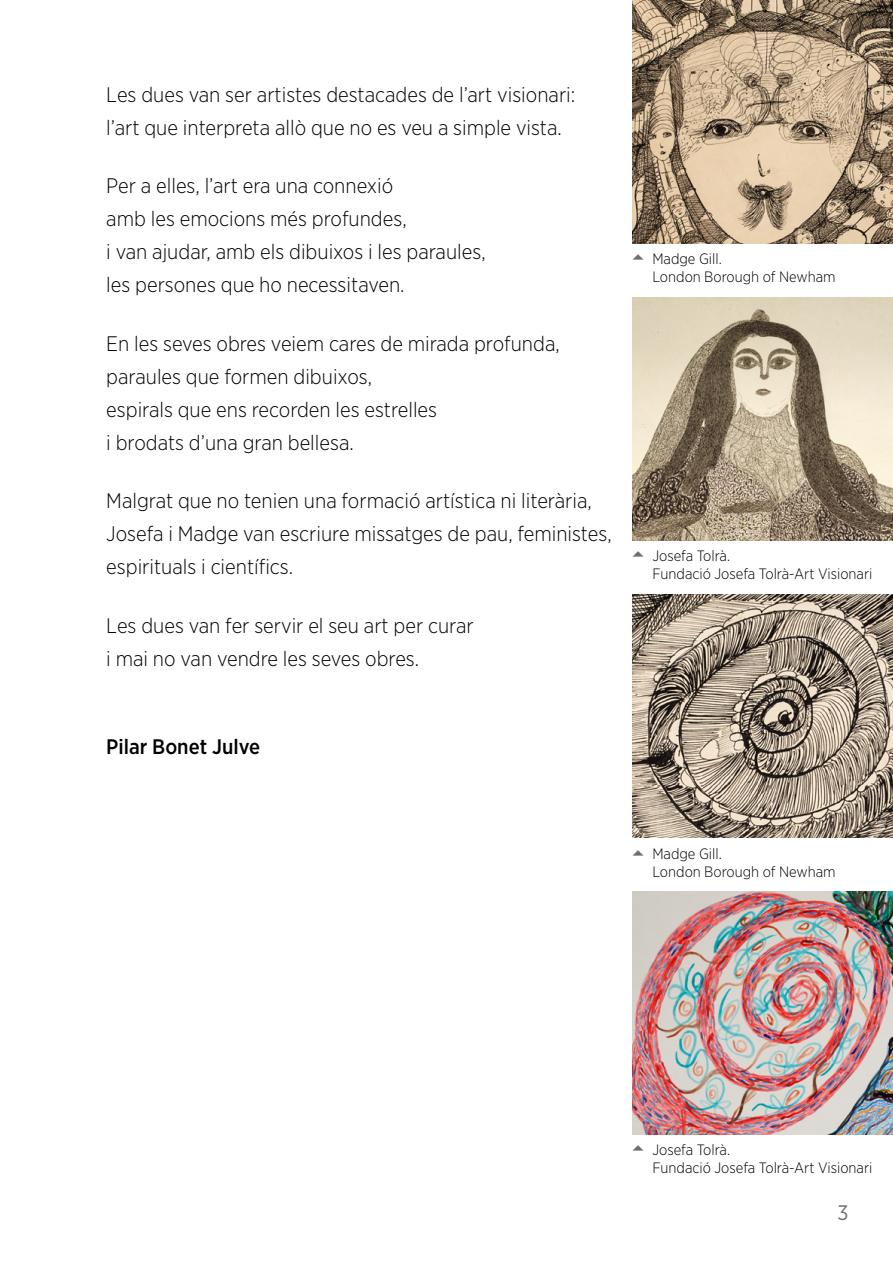
<style>
.page{position:relative;width:893px;height:1263px;background:#fff}
.page>*{position:absolute;margin:0;border:0;box-sizing:border-box;transform-origin:0 0}
.t1{font:300 21px/33px "Gotham Narrow";color:#000}
.t2{font:500 21px "Gotham Narrow";color:#000}
.t3{font:21px "Gotham Narrow";color:#706f6f}
.t4{font:300 15px/18px "Gotham Narrow";color:#000}
</style>
<div class="page">
<img style="left:632px;top:0;width:261px;height:243px">
<img style="left:632px;top:297px;width:261px;height:243px">
<img style="left:632px;top:594px;width:261px;height:243px">
<img style="left:632px;top:891px;width:261px;height:243px">
<p class="t1" style="left:106px;top:77px;width:471px">Les dues van ser artistes destacades de l’art visionari: l’art que interpreta allò que no es veu a simple vista.</p>
<p class="t1" style="left:106px;top:169px;width:381px">Per a elles, l’art era una connexió<br>amb les emocions més profundes,<br>i van ajudar, amb els dibuixos i les paraules, les persones que ho necessitaven.</p>
<p class="t1" style="left:106px;top:326px;width:455px">En les seves obres veiem cares de mirada profunda, paraules que formen dibuixos,<br>espirals que ens recorden les estrelles<br>i brodats d’una gran bellesa.</p>
<p class="t1" style="left:106px;top:484px;width:507px">Malgrat que no tenien una formació artística ni literària,<br>Josefa i Madge van escriure missatges de pau, feministes, espirituals i científics.</p>
<p class="t1" style="left:106px;top:608px;width:369px">Les dues van fer servir el seu art per curar i mai no van vendre les seves obres.</p>
<p class="t2" style="left:106px;top:734px;width:155px">Pilar Bonet Julve</p>
<p class="t4" style="left:652px;top:249px;width:185px">Madge Gill.<br>London Borough of Newham</p>
<p class="t4" style="left:652px;top:546px;width:222px">Josefa Tolrà.<br>Fundació Josefa Tolrà-Art Visionari</p>
<p class="t4" style="left:652px;top:845px;width:185px">Madge Gill.<br>London Borough of Newham</p>
<p class="t4" style="left:652px;top:1140px;width:222px">Josefa Tolrà.<br>Fundació Josefa Tolrà-Art Visionari</p>
<p class="t3" style="left:837px;top:1200px;width:12px">3</p>
</div>
